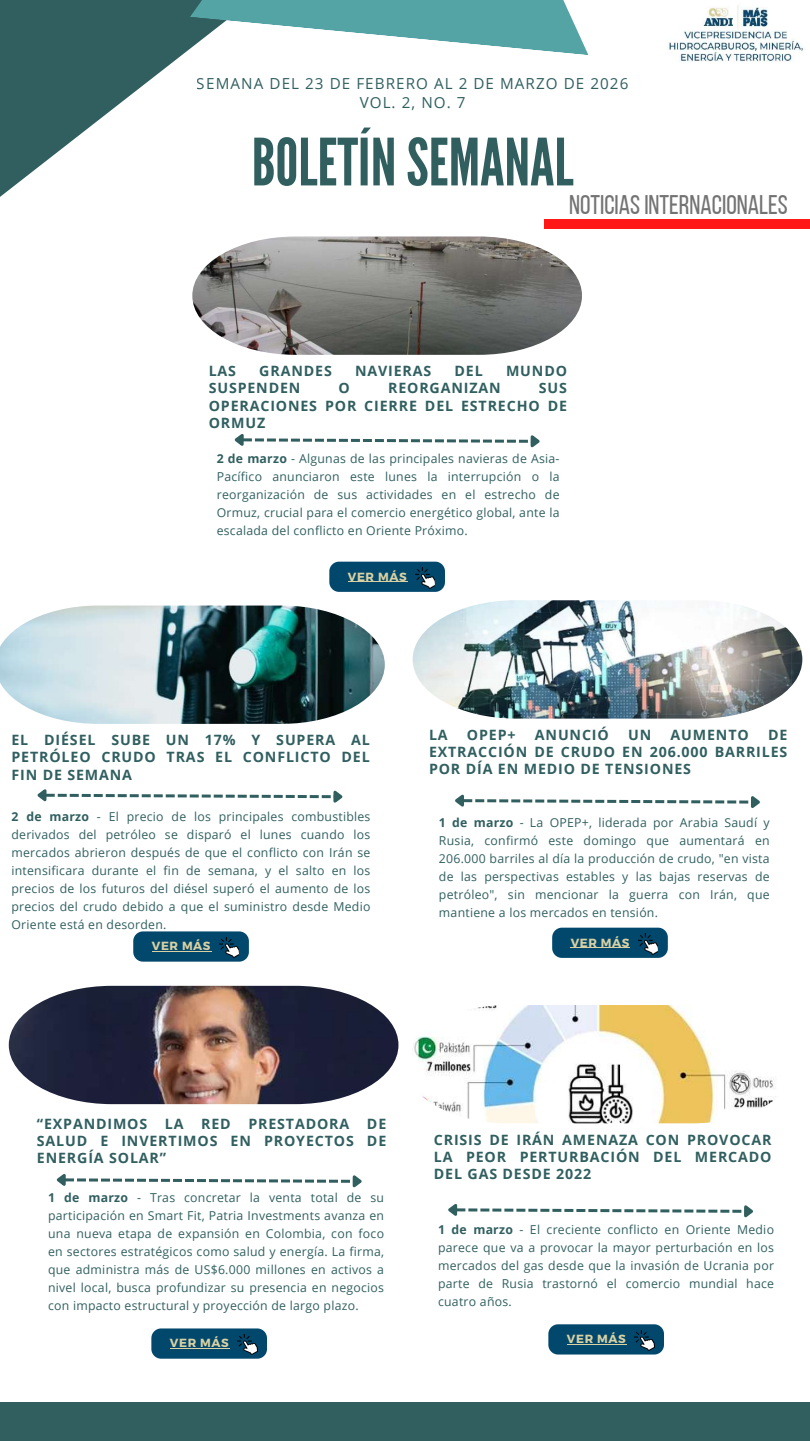
<style>
.page{position:relative;width:810px;height:1441px;background:#fff}
.page>*{position:absolute;margin:0;border:0;box-sizing:border-box;transform-origin:0 0}
.t1{font:65px "League Gothic";color:#315f60}
.t2{font:26.9px "Bebas Neue";color:#737373}
.t3{font:15.2px/18.8px "Open Sans";letter-spacing:.07em;color:#315f60;text-align:center}
.t4{font:700 14.2px/17.2px "Open Sans";letter-spacing:.06em;color:#315f60;text-align:justify}
.t5{font:12.3px/18px "Open Sans";letter-spacing:.02em;color:#315f60;text-align:justify}
.t6{font:700 11.8px "Montserrat";letter-spacing:.05em;color:#dad1a2}
.s1{font-weight:700}
</style>
<div class="page">
<div style="left:0;top:1402px;width:810px;height:38px;background:#315f60"></div>
<div style="left:544px;top:220px;width:266px;height:8px;background:#ff1616"></div>
<img style="left:413px;top:600px;width:389px;height:118px">
<svg style="left:455px;top:794px;width:305px;height:14px"></svg>
<svg style="left:552px;top:927px;width:116px;height:30px;background:#0f5174"></svg>
<img style="left:638px;top:933px;width:20px;height:20px">
<hr style="left:571px;top:947px;width:59px;height:1px;background:#dad1a2">
<img style="left:9px;top:985px;width:389px;height:118px">
<svg style="left:56px;top:1174px;width:306px;height:14px"></svg>
<svg style="left:151px;top:1328px;width:116px;height:30px;background:#115274"></svg>
<img style="left:237px;top:1334px;width:20px;height:20px">
<hr style="left:170px;top:1347px;width:59px;height:1px;background:#dad1a2">
<img style="left:192px;top:236px;width:390px;height:119px">
<svg style="left:234px;top:434px;width:306px;height:14px"></svg>
<svg style="left:329px;top:561px;width:116px;height:30px;background:#0f5174"></svg>
<img style="left:415px;top:567px;width:20px;height:21px">
<hr style="left:348px;top:581px;width:59px;height:1px;background:#dad1a2">
<img style="left:0;top:605px;width:385px;height:118px">
<svg style="left:37px;top:789px;width:306px;height:14px"></svg>
<svg style="left:133px;top:931px;width:116px;height:30px;background:#115274"></svg>
<img style="left:219px;top:937px;width:20px;height:20px">
<hr style="left:152px;top:950px;width:59px;height:1px;background:#dad1a2">
<svg style="left:0;top:0;width:190px;height:197px;fill:#315f60"></svg>
<svg style="left:190px;top:0;width:398px;height:55px"></svg>
<img style="left:667px;top:6px;width:136px;height:56px">
<img style="left:412px;top:1005px;width:364px;height:118px">
<svg style="left:448px;top:1204px;width:305px;height:14px"></svg>
<svg style="left:548px;top:1324px;width:116px;height:29px;background:#105173"></svg>
<img style="left:634px;top:1329px;width:20px;height:21px">
<hr style="left:567px;top:1343px;width:59px;height:1px;background:#dad1a2">
<p class="t3" style="left:197px;top:74px;width:433px">SEMANA DEL 23 DE FEBRERO AL 2 DE MARZO DE 2026<br>VOL. 2, NO. 7</p>
<h1 class="t1" style="left:252px;top:125px;width:323px">BOLETÍNSEMANAL</h1>
<h2 class="t2" style="left:569px;top:194px;width:220px">NOTICIASINTERNACIONALES</h2>
<p class="t4" style="left:209px;top:362px;width:29px">LAS</p>
<p class="t4" style="left:259px;top:362px;width:74px">GRANDES</p>
<p class="t4" style="left:355px;top:362px;width:78px">NAVIERAS</p>
<p class="t4" style="left:455px;top:362px;width:30px">DEL</p>
<p class="t4" style="left:506px;top:362px;width:62px">MUNDO</p>
<p class="t4" style="left:209px;top:379px;width:93px">SUSPENDEN</p>
<p class="t4" style="left:339px;top:379px;width:13px">O</p>
<p class="t4" style="left:388px;top:379px;width:114px">REORGANIZAN</p>
<p class="t4" style="left:209px;top:379px;width:360px;text-indent:330px">SUS OPERACIONES POR CIERRE DEL ESTRECHO DE ORMUZ</p>
<p class="t5" style="left:217px;top:449px;width:344px"><span class="s1">2 de marzo</span> - Algunas de las principales navieras de Asia-Pacífico anunciaron este lunes la interrupción o la reorganización de sus actividades en el estrecho de Ormuz, crucial para el comercio energético global, ante la escalada del conflicto en Oriente Próximo.</p>
<p class="t6" style="left:348px;top:568px;width:60px">VER MÁS</p>
<p class="t4" style="left:12px;top:731px;width:360px">EL DIÉSEL SUBE UN 17% Y SUPERA AL PETRÓLEO CRUDO TRAS EL CONFLICTO DEL FIN DE SEMANA</p>
<p class="t5" style="left:12px;top:806px;width:360px"><span class="s1">2 de marzo</span> - El precio de los principales combustibles derivados del petróleo se disparó el lunes cuando los mercados abrieron después de que el conflicto con Irán se intensificara durante el fin de semana, y el salto en los precios de los futuros del diésel superó el aumento de los precios del crudo debido a que el suministro desde Medio Oriente está en desorden.</p>
<p class="t6" style="left:152px;top:938px;width:60px">VER MÁS</p>
<p class="t4" style="left:429px;top:725px;width:20px">LA</p>
<p class="t4" style="left:467px;top:725px;width:50px">OPEP+</p>
<p class="t4" style="left:535px;top:725px;width:75px">ANUNCIÓ</p>
<p class="t4" style="left:628px;top:725px;width:25px">UN</p>
<p class="t4" style="left:671px;top:725px;width:80px">AUMENTO</p>
<p class="t4" style="left:429px;top:725px;width:360px;text-indent:339px">DE EXTRACCIÓN DE CRUDO EN 206.000 BARRILES POR DÍA EN MEDIO DE TENSIONES</p>
<p class="t5" style="left:439px;top:812px;width:332px"><span class="s1">1 de marzo</span> - La OPEP+, liderada por Arabia Saudí y Rusia, confirmó este domingo que aumentará en 206.000 barriles al día la producción de crudo, "en vista de las perspectivas estables y las bajas reservas de petróleo", sin mencionar la guerra con Irán, que mantiene a los mercados en tensión.</p>
<p class="t6" style="left:571px;top:934px;width:60px">VER MÁS</p>
<p class="t4" style="left:37px;top:1114px;width:351px">“EXPANDIMOS LA RED PRESTADORA DE SALUD E INVERTIMOS EN PROYECTOS DE ENERGÍA SOLAR”</p>
<p class="t5" style="left:48px;top:1188px;width:338px"><span class="s1">1 de marzo</span> - Tras concretar la venta total de su participación en Smart Fit, Patria Investments avanza en una nueva etapa de expansión en Colombia, con foco en sectores estratégicos como salud y energía. La firma, que administra más de US$6.000 millones en activos a nivel local, busca profundizar su presencia en negocios con impacto estructural y proyección de largo plazo.</p>
<p class="t6" style="left:170px;top:1335px;width:60px">VER MÁS</p>
<p class="t4" style="left:434px;top:1130px;width:339px">CRISIS DE IRÁN AMENAZA CON PROVOCAR LA PEOR PERTURBACIÓN DEL MERCADO DEL GAS DESDE 2022</p>
<p class="t5" style="left:438px;top:1220px;width:338px"><span class="s1">1 de marzo</span> - El creciente conflicto en Oriente Medio parece que va a provocar la mayor perturbación en los mercados del gas desde que la invasión de Ucrania por parte de Rusia trastornó el comercio mundial hace cuatro años.</p>
<p class="t6" style="left:567px;top:1330px;width:60px">VER MÁS</p>
</div>
